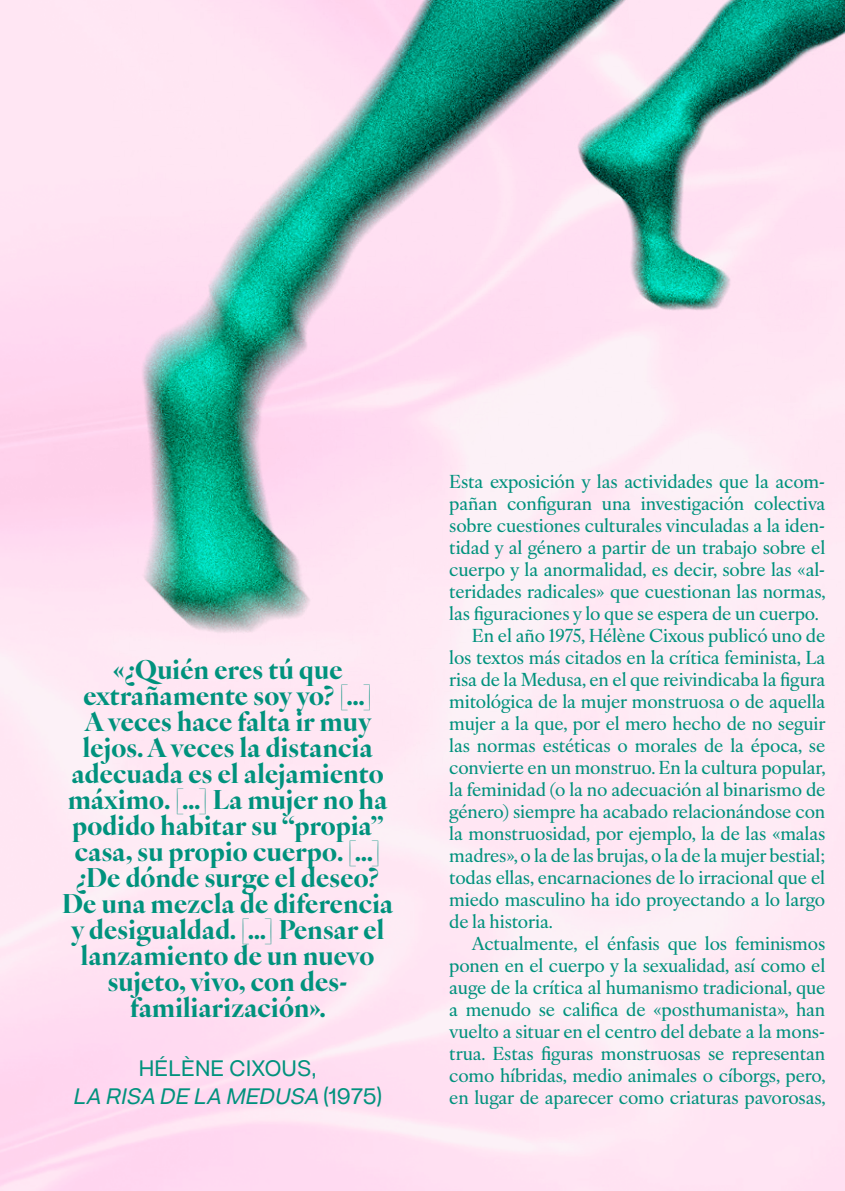
<style>
.page{position:relative;width:845px;height:1191px;background:#fff}
.page>*{position:absolute;margin:0;border:0;box-sizing:border-box;transform-origin:0 0}
.t1{font:700 26px/26px "Ivy Ora Display";letter-spacing:.01em;color:#00927d;text-align:center}
.t2{font:22px/28px "Acronym";letter-spacing:.03em;color:#00927d;text-align:center}
.t3{font:500 18px "Ivy Ora Text";letter-spacing:-.01em;color:#00927d}
.s1{font-style:italic}
</style>
<div class="page">
<img style="left:113px;top:0;width:732px;height:799px">
<p class="t1" style="left:62px;top:654px;width:332px">«¿Quién eres tú que extrañamente soy yo? [...]<br>A veces hace falta ir muy lejos. A veces la distancia adecuada es el alejamiento máximo. [...] La mujer no ha podido habitar su “propia” casa, su propio cuerpo. [...] ¿De dónde surge el deseo?<br>De una mezcla de diferencia y desigualdad. [...] Pensar el lanzamiento de un nuevo sujeto, vivo, con des&shy;familiarización».</p>
<p class="t2" style="left:73px;top:1052px;width:310px">HÉLÈNE CIXOUS,<br><span class="s1">LA RISA DE LA MEDUSA</span> ( 1 9 7 5 )</p>
<p class="t3" style="left:449px;top:467px;width:377px">Esta exposición y las actividades que la acom-</p>
<p class="t3" style="left:449px;top:489px;width:377px">pañan configuran una investigación colectiva</p>
<p class="t3" style="left:449px;top:511px;width:377px">sobre cuestiones culturales vinculadas a la iden-</p>
<p class="t3" style="left:449px;top:533px;width:377px">tidad y al género a partir de un trabajo sobre el</p>
<p class="t3" style="left:449px;top:555px;width:377px">cuerpo y la anormalidad, es decir, sobre las «al-</p>
<p class="t3" style="left:449px;top:577px;width:378px">teridades radicales» que cuestionan las normas,</p>
<p class="t3" style="left:449px;top:599px;width:371px">las figuraciones y lo que se espera de un cuerpo.</p>
<p class="t3" style="left:472px;top:621px;width:355px">En el año 1975, Hélène Cixous publicó uno de</p>
<p class="t3" style="left:449px;top:643px;width:377px">los textos más citados en la crítica feminista, La</p>
<p class="t3" style="left:449px;top:665px;width:377px">risa de la Medusa, en el que reivindicaba la figura</p>
<p class="t3" style="left:449px;top:687px;width:377px">mitológica de la mujer monstruosa o de aquella</p>
<p class="t3" style="left:449px;top:709px;width:378px">mujer a la que, por el mero hecho de no seguir</p>
<p class="t3" style="left:449px;top:731px;width:377px">las normas estéticas o morales de la época, se</p>
<p class="t3" style="left:449px;top:753px;width:378px">convierte en un monstruo. En la cultura popular,</p>
<p class="t3" style="left:449px;top:775px;width:377px">la feminidad (o la no adecuación al binarismo de</p>
<p class="t3" style="left:449px;top:797px;width:377px">género) siempre ha acabado relacionándose con</p>
<p class="t3" style="left:449px;top:819px;width:377px">la monstruosidad, por ejemplo, la de las «malas</p>
<p class="t3" style="left:449px;top:841px;width:377px">madres», o la de las brujas, o la de la mujer bestial;</p>
<p class="t3" style="left:449px;top:863px;width:377px">todas ellas, encarnaciones de lo irracional que el</p>
<p class="t3" style="left:449px;top:885px;width:377px">miedo masculino ha ido proyectando a lo largo</p>
<p class="t3" style="left:449px;top:907px;width:105px">de la historia.</p>
<p class="t3" style="left:472px;top:929px;width:355px">Actualmente, el énfasis que los feminismos</p>
<p class="t3" style="left:449px;top:951px;width:377px">ponen en el cuerpo y la sexualidad, así como el</p>
<p class="t3" style="left:449px;top:973px;width:377px">auge de la crítica al humanismo tradicional, que</p>
<p class="t3" style="left:449px;top:995px;width:377px">a menudo se califica de «posthumanista», han</p>
<p class="t3" style="left:449px;top:1017px;width:377px">vuelto a situar en el centro del debate a la mons-</p>
<p class="t3" style="left:449px;top:1039px;width:377px">trua. Estas figuras monstruosas se representan</p>
<p class="t3" style="left:449px;top:1061px;width:378px">como híbridas, medio animales o cíborgs, pero,</p>
<p class="t3" style="left:449px;top:1083px;width:378px">en lugar de aparecer como criaturas pavorosas,</p>
</div>
